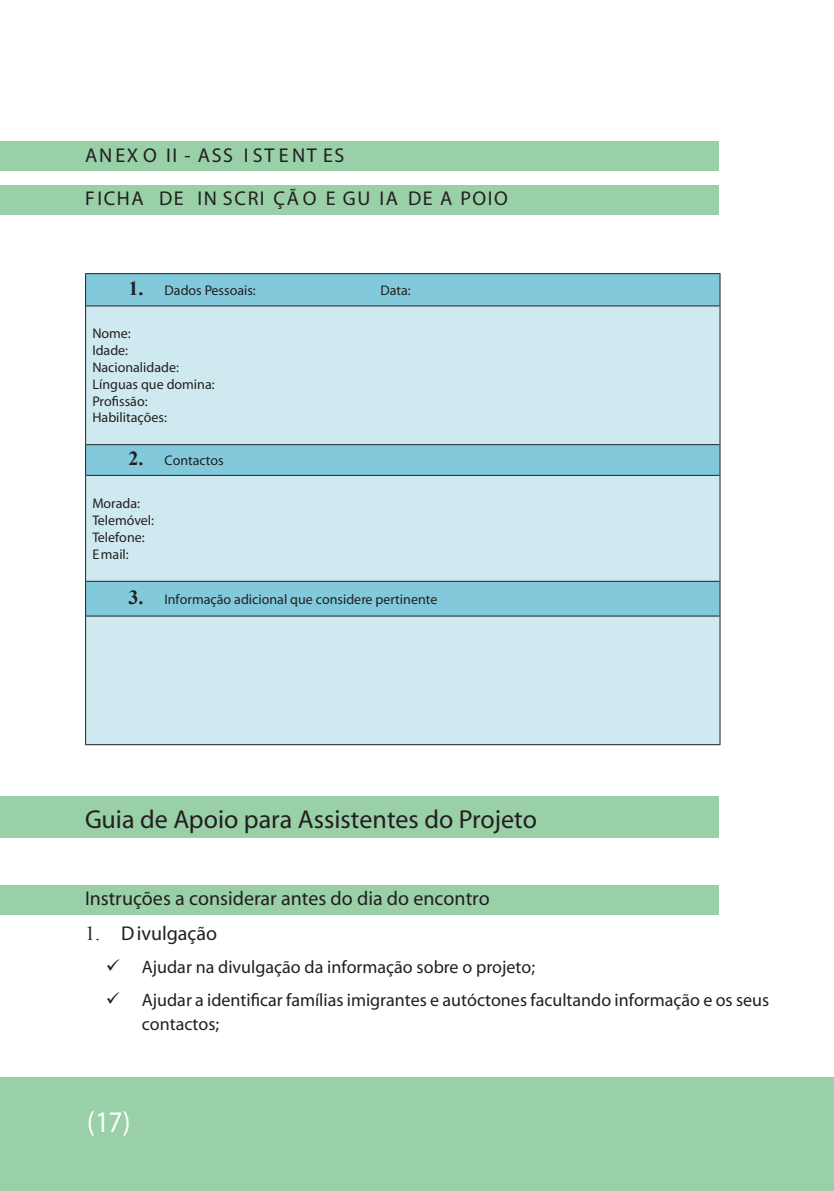
<style>
.page{position:relative;width:834px;height:1191px;background:#fff}
.page>*{position:absolute;margin:0;border:0;box-sizing:border-box;transform-origin:0 0}
.t1{font:30px "News Gothic T Bold";color:#fff;scale:.9 1}
.t2{font:700 26px "Adobe Garamond Pro";color:#231f20}
.t3{font:700 20px "Adobe Garamond Pro";color:#231f20}
.t4{font:700 20px/43px "Adobe Garamond Pro";letter-spacing:.075em;color:#231f20}
.t5{font:18px/24px "Adobe Garamond Pro";color:#231f20}
.t6{font:700 14px/16.8px "Adobe Garamond Pro";color:#231f20}
.t7{font:italic 700 14px "Adobe Garamond Pro";color:#231f20}
.s1{font-family:"Times New Roman";font-style:normal;font-size:20px}
.s2{font-family:"Times New Roman";font-weight:400}
</style>
<div class="page">
<div style="left:0;top:1077px;width:833px;height:114px;background:#99d0a7"></div>
<div style="left:0;top:185px;width:718px;height:29px;background:#99d0a7"></div>
<div style="left:0;top:142px;width:718px;height:29px;background:#99d0a7"></div>
<div style="left:0;top:796px;width:718px;height:42px;background:#99d0a7"></div>
<div style="left:0;top:886px;width:718px;height:29px;background:#99d0a7"></div>
<div style="left:86px;top:274px;width:633px;height:31px;background:#82cadb"></div>
<svg style="left:86px;top:306px;width:633px;height:438px;background:#c2e4ec"></svg>
<hr style="left:85px;top:273px;width:635px;height:1px;background:#231f20">
<hr style="left:85px;top:744px;width:635px;height:1px;background:#231f20">
<hr style="left:85px;top:274px;width:1px;height:32px;background:#231f20">
<hr style="left:85px;top:306px;width:1px;height:138px;background:#231f20">
<hr style="left:85px;top:444px;width:1px;height:31px;background:#231f20">
<hr style="left:85px;top:475px;width:1px;height:106px;background:#231f20">
<hr style="left:85px;top:581px;width:1px;height:35px;background:#231f20">
<hr style="left:85px;top:616px;width:1px;height:128px;background:#231f20">
<hr style="left:719px;top:274px;width:1px;height:32px;background:#231f20">
<hr style="left:719px;top:306px;width:1px;height:138px;background:#231f20">
<hr style="left:719px;top:444px;width:1px;height:31px;background:#231f20">
<hr style="left:719px;top:475px;width:1px;height:106px;background:#231f20">
<hr style="left:719px;top:581px;width:1px;height:35px;background:#231f20">
<hr style="left:719px;top:616px;width:1px;height:128px;background:#231f20">
<hr style="left:86px;top:305px;width:633px;height:1px;background:#231f20">
<hr style="left:86px;top:444px;width:633px;height:1px;background:#231f20">
<hr style="left:86px;top:475px;width:633px;height:1px;background:#231f20">
<hr style="left:86px;top:581px;width:633px;height:1px;background:#231f20">
<hr style="left:86px;top:616px;width:633px;height:1px;background:#231f20">
<p class="t4" style="left:85px;top:135px;width:424px">ANEX O II - ASS I ST ENT ES<br>FICHA DE IN SCRI ÇÃ O E GU IA DE A POIO</p>
<p class="t7" style="left:129px;top:283px;width:129px"><span class="s1">1.</span> Dados Pessoais:</p>
<p class="t7" style="left:380px;top:283px;width:32px">Data:</p>
<p class="t6" style="left:93px;top:326px;width:123px">Nome:<br>Idade:<br>Nacionalidade:<br>Línguas que domina:<br>Profissão:<br>Habilitações:</p>
<p class="t7" style="left:129px;top:453px;width:97px"><span class="s1">2.</span> Contactos</p>
<p class="t6" style="left:93px;top:496px;width:63px">Morada:<br>Telemóvel:<br>Telefone:<br>Email:</p>
<p class="t7" style="left:129px;top:592px;width:310px"><span class="s1">3.</span> Informação adicional que considere pertinente</p>
<h2 class="t2" style="left:85px;top:807px;width:453px">Guia de Apoio para Assistentes do Projeto</h2>
<p class="t3" style="left:85px;top:888px;width:406px">Instruções a considerar antes do dia do encontro</p>
<p class="t3" style="left:85px;top:923px;width:133px"><span class="s2">1.</span> Divulgação</p>
<p class="t5" style="left:106px;top:956px;width:430px">✓ Ajudar na divulgação da informação sobre o projeto;</p>
<p class="t5" style="left:142px;top:988px;width:628px;text-indent:-36px">✓ Ajudar a identificar famílias imigrantes e autóctones facultando informação e os seus contactos;</p>
<h1 class="t1" style="left:87px;top:1107px;width:50px">(17)</h1>
</div>
